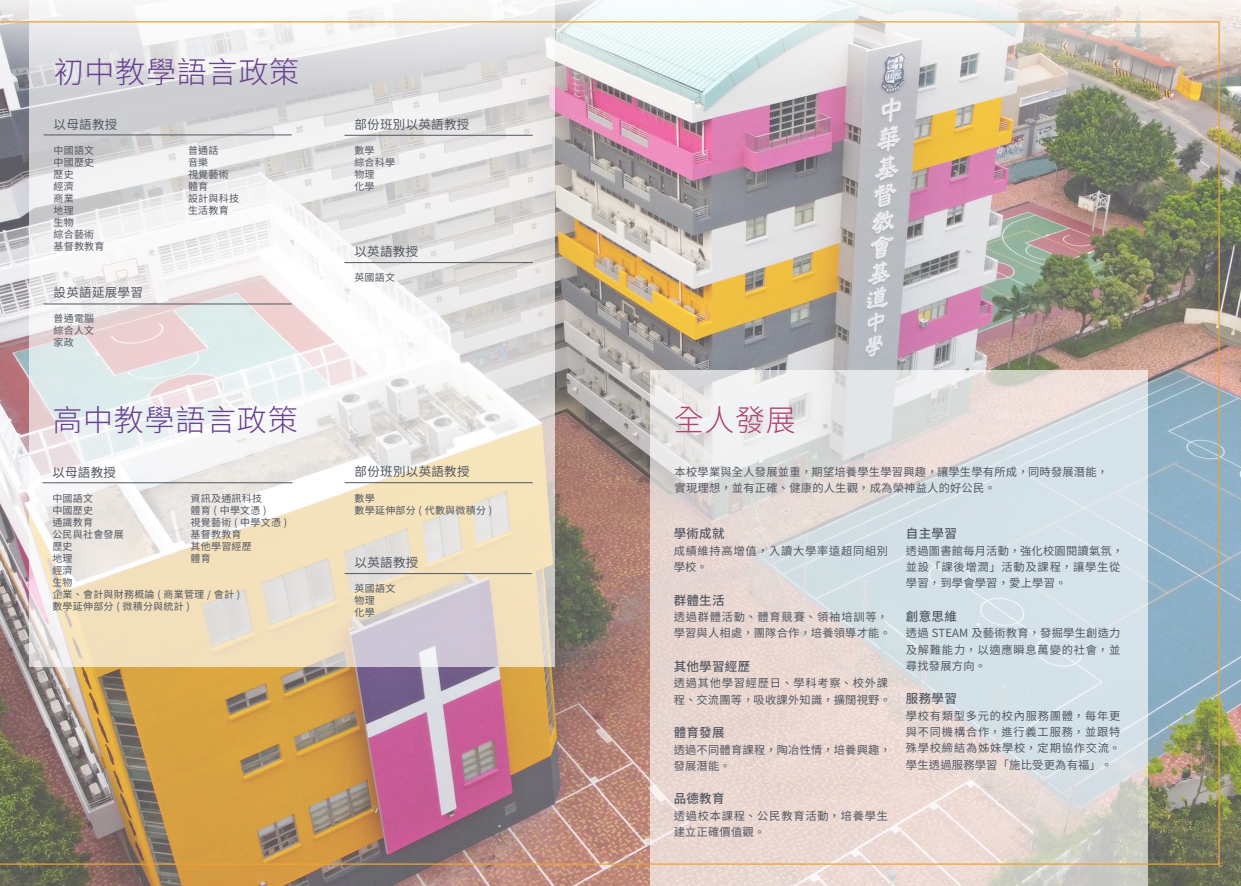
<style>
.page{position:relative;width:1241px;height:886px;background:#fff}
.page>*{position:absolute;margin:0;border:0;box-sizing:border-box;transform-origin:0 0}
.t1{font:300 30px "Noto Sans HK";letter-spacing:.025em;color:#674090}
.t2{font:300 30px "Noto Sans HK";color:#af4274}
.Sub-title{font:12.5px "Noto Sans HK";letter-spacing:.025em;color:#525761}
.text{font:500 12.5px "Noto Sans HK";letter-spacing:.025em;color:#525761}
.text-2{font:11.25px/16.2px "Noto Sans HK";letter-spacing:.02em;color:#525761}
.text-3{font:11.25px/16.2px "Noto Sans HK";letter-spacing:.07em;color:#525761}
.text-4{font:11.25px/16.2px "Noto Sans HK";letter-spacing:.065em;color:#525761}
.text-5{font:10px "Noto Sans HK";letter-spacing:.025em;color:#525761}
</style>
<div class="page">
<img style="left:0;top:0;width:1240px;height:886px">
<div style="left:29px;top:0;width:525px;height:666px;background:#fff"></div>
<svg style="left:650px;top:865px;width:496px;height:21px;background:#e2d6d0"></svg>
<img style="left:0;top:21px;width:1219px;height:844px">
<p class="t1" style="left:54px;top:55px;width:247px">初中教學語言政策</p>
<p class="Sub-title" style="left:54px;top:117px;width:65px">以母語教授</p>
<p class="Sub-title" style="left:354px;top:117px;width:116px">部份班別以英語教授</p>
<p class="text-5" style="left:54px;top:145px;width:42px">中國語文</p>
<p class="text-5" style="left:54px;top:157px;width:42px">中國歷史</p>
<p class="text-5" style="left:54px;top:169px;width:22px">歷史</p>
<p class="text-5" style="left:54px;top:181px;width:22px">經濟</p>
<p class="text-5" style="left:54px;top:193px;width:22px">商業</p>
<p class="text-5" style="left:54px;top:205px;width:22px">地理</p>
<p class="text-5" style="left:54px;top:217px;width:22px">生物</p>
<p class="text-5" style="left:54px;top:229px;width:42px">綜合藝術</p>
<p class="text-5" style="left:54px;top:241px;width:53px">基督教教育</p>
<p class="text-5" style="left:188px;top:145px;width:32px">普通話</p>
<p class="text-5" style="left:188px;top:157px;width:22px">音樂</p>
<p class="text-5" style="left:188px;top:169px;width:42px">視覺藝術</p>
<p class="text-5" style="left:188px;top:181px;width:22px">體育</p>
<p class="text-5" style="left:188px;top:193px;width:53px">設計與科技</p>
<p class="text-5" style="left:188px;top:205px;width:42px">生活教育</p>
<p class="text-5" style="left:354px;top:145px;width:22px">數學</p>
<p class="text-5" style="left:354px;top:157px;width:42px">綜合科學</p>
<p class="text-5" style="left:354px;top:169px;width:22px">物理</p>
<p class="text-5" style="left:354px;top:181px;width:22px">化學</p>
<p class="Sub-title" style="left:354px;top:244px;width:65px">以英語教授</p>
<p class="text-5" style="left:354px;top:272px;width:42px">英國語文</p>
<p class="Sub-title" style="left:54px;top:285px;width:91px">設英語延展學習</p>
<p class="text-5" style="left:54px;top:313px;width:42px">普通電腦</p>
<p class="text-5" style="left:54px;top:325px;width:42px">綜合人文</p>
<p class="text-5" style="left:54px;top:337px;width:22px">家政</p>
<p class="t1" style="left:52px;top:403px;width:247px">高中教學語言政策</p>
<p class="Sub-title" style="left:52px;top:465px;width:65px">以母語教授</p>
<p class="text-5" style="left:52px;top:493px;width:42px">中國語文</p>
<p class="text-5" style="left:52px;top:505px;width:42px">中國歷史</p>
<p class="text-5" style="left:52px;top:517px;width:42px">通識教育</p>
<p class="text-5" style="left:52px;top:529px;width:73px">公民與社會發展</p>
<p class="text-5" style="left:52px;top:541px;width:22px">歷史</p>
<p class="text-5" style="left:52px;top:553px;width:22px">地理</p>
<p class="text-5" style="left:52px;top:565px;width:22px">經濟</p>
<p class="text-5" style="left:52px;top:577px;width:22px">生物</p>
<p class="text-5" style="left:52px;top:589px;width:189px">企業、會計與財務概論 ( 商業管理 / 會計 )</p>
<p class="text-5" style="left:52px;top:601px;width:139px">數學延伸部分 ( 微積分與統計 )</p>
<p class="text-5" style="left:191px;top:493px;width:73px">資訊及通訊科技</p>
<p class="text-5" style="left:191px;top:505px;width:78px">體育 ( 中學文憑 )</p>
<p class="text-5" style="left:191px;top:517px;width:98px">視覺藝術 ( 中學文憑 )</p>
<p class="text-5" style="left:191px;top:529px;width:53px">基督教教育</p>
<p class="text-5" style="left:191px;top:541px;width:63px">其他學習經歷</p>
<p class="text-5" style="left:191px;top:553px;width:22px">體育</p>
<p class="Sub-title" style="left:354px;top:465px;width:116px">部份班別以英語教授</p>
<p class="text-5" style="left:354px;top:492px;width:22px">數學</p>
<p class="text-5" style="left:354px;top:504px;width:139px">數學延伸部分 ( 代數與微積分 )</p>
<p class="Sub-title" style="left:354px;top:555px;width:65px">以英語教授</p>
<p class="text-5" style="left:354px;top:583px;width:42px">英國語文</p>
<p class="text-5" style="left:354px;top:595px;width:22px">物理</p>
<p class="text-5" style="left:354px;top:607px;width:22px">化學</p>
<p class="t2" style="left:673px;top:403px;width:124px">全人發展</p>
<p class="text-2" style="left:674px;top:464px;width:435px">本校學業與全人發展並重，期望培養學生學習興趣，讓學生學有所成，同時發展潛能，實現理想，並有正確、健康的人生觀，成為榮神益人的好公民。</p>
<p class="text" style="left:673px;top:527px;width:52px">學術成就</p>
<p class="text-4" style="left:673px;top:543px;width:216px">成績維持高增值，入讀大學率遠超同組別學校。</p>
<p class="text" style="left:673px;top:593px;width:52px">群體生活</p>
<p class="text-2" style="left:673px;top:609px;width:219px">透過群體活動、體育競賽、領袖培訓等，學習與人相處，團隊合作，培養領導才能。</p>
<p class="text" style="left:673px;top:659px;width:78px">其他學習經歷</p>
<p class="text-3" style="left:673px;top:675px;width:219px">透過其他學習經歷日、學科考察、校外課程、交流團等，吸收課外知識，擴闊視野。</p>
<p class="text" style="left:673px;top:725px;width:52px">體育發展</p>
<p class="text-2" style="left:673px;top:741px;width:219px">透過不同體育課程，陶冶性情，培養興趣，發展潛能。</p>
<p class="text" style="left:673px;top:792px;width:52px">品德教育</p>
<p class="text-3" style="left:673px;top:808px;width:216px">透過校本課程、公民教育活動，培養學生建立正確價值觀。</p>
<p class="text" style="left:905px;top:527px;width:52px">自主學習</p>
<p class="text-2" style="left:905px;top:543px;width:219px">透過圖書館每月活動，強化校園閱讀氣氛，並設「課後增潤」活動及課程，讓學生從學習，到學會學習，愛上學習。</p>
<p class="text" style="left:905px;top:609px;width:52px">創意思維</p>
<p class="text-2" style="left:905px;top:625px;width:216px;text-align:justify">透過 STEAM 及藝術教育，發掘學生創造力及解難能力，以適應瞬息萬變的社會，並尋找發展方向。</p>
<p class="text" style="left:905px;top:692px;width:52px">服務學習</p>
<p class="text-2" style="left:905px;top:708px;width:216px;text-align:justify">學校有類型多元的校內服務團體，每年更與不同機構合作，進行義工服務，並跟特殊學校締結為姊妹學校，定期協作交流。學生透過服務學習「施比受更為有福」。</p>
</div>
